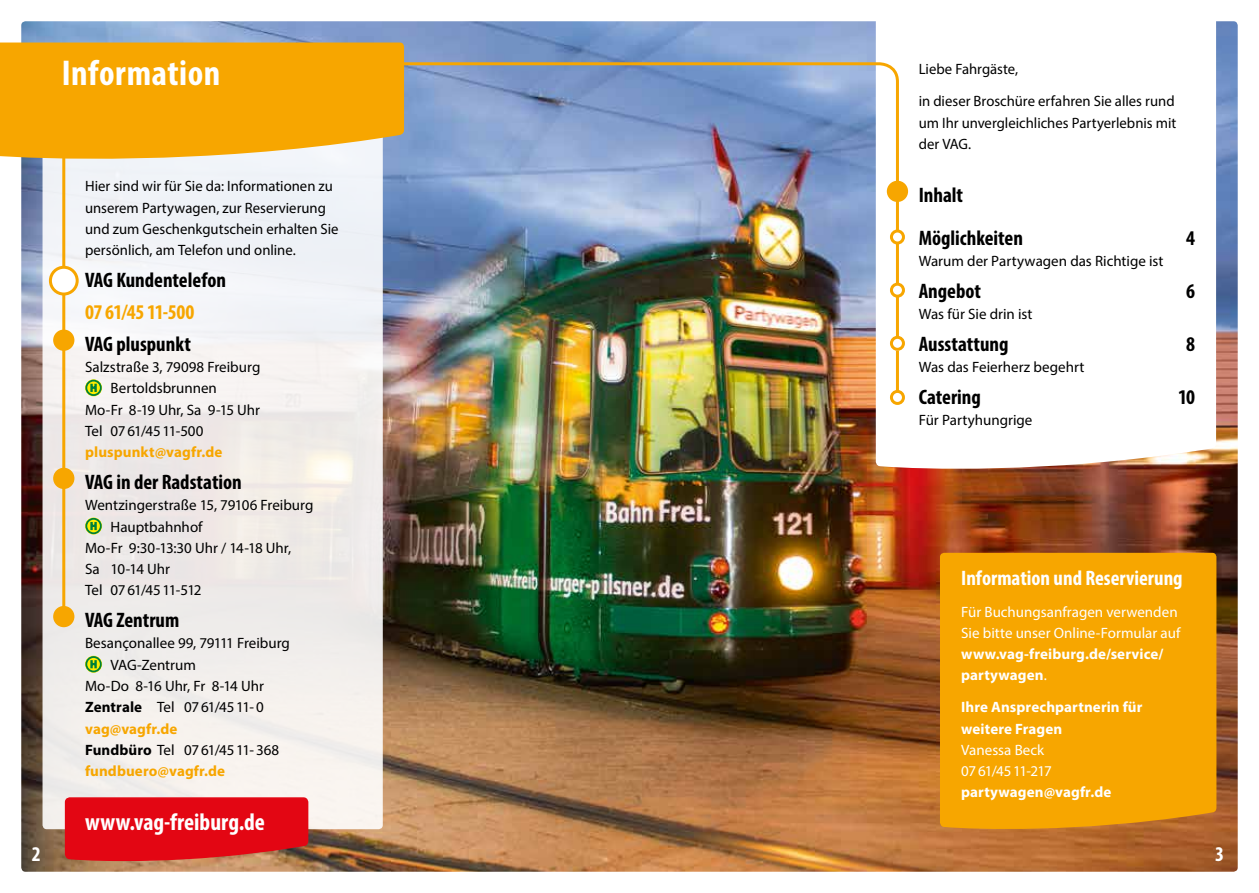
<style>
.page{position:relative;width:1259px;height:893px;background:#fff}
.page>*{position:absolute;margin:0;border:0;box-sizing:border-box;transform-origin:0 0}
.t1{font:700 condensed 36px "Myriad Pro";letter-spacing:.015em;color:#fff}
.t2{font:700 condensed 24px "Myriad Pro";color:#fff}
.t3{font:700 condensed 21px/42.6px "Myriad Pro";color:#000}
.t4{font:700 condensed 21px "Myriad Pro";color:#fff}
.t5{font:700 condensed 21px "Myriad Pro";letter-spacing:-.015em;color:#f7a600}
.t6{font:15px/21.3px "Myriad Pro";color:#000}
.t7{font:700 15px/21.3px "Myriad Pro";letter-spacing:.005em;color:#fff}
.t8{font:15px/21.3px "Myriad Pro";color:#fff}
.t9{font:700 15px "Myriad Pro";letter-spacing:.005em;color:#f7a600}
.t10{font:15px "Myriad Pro";letter-spacing:-.025em;color:#000}
.t11{font:15px "Myriad Pro";letter-spacing:-.05em;color:#000}
.s1{font-weight:700}
.s2{font-weight:400}
</style>
<div class="page">
<img style="left:21px;top:21px;width:1216px;height:851px">
<svg style="left:876px;top:21px;width:340px;height:452px"></svg>
<div style="left:43px;top:106px;width:340px;height:723px;background:linear-gradient(to right,#f0eeed,#f2f0ef);border-radius:4px"></div>
<svg style="left:0;top:43px;width:404px;height:122px;background:#f5ac17"></svg>
<div style="left:85px;top:379px;width:17px;height:17px;border:1px solid #ffed00;border-radius:50%"></div>
<svg style="left:86px;top:381px;width:15px;height:14px"></svg>
<div style="left:85px;top:380px;width:17px;height:16px;border:2px solid #00803a;border-radius:50%"></div>
<svg style="left:90px;top:383px;width:7px;height:10px"></svg>
<div style="left:86px;top:518px;width:16px;height:16px;background:#8dbc26;border-radius:50%"></div>
<div style="left:85px;top:517px;width:17px;height:17px;border:1px solid #ffed00;border-radius:50%"></div>
<svg style="left:86px;top:519px;width:15px;height:14px"></svg>
<div style="left:85px;top:518px;width:17px;height:16px;border:2px solid #00803a;border-radius:50%"></div>
<svg style="left:90px;top:521px;width:7px;height:10px"></svg>
<div style="left:85px;top:656px;width:17px;height:17px;border:1px solid #ffed00;border-radius:50%"></div>
<svg style="left:86px;top:657px;width:15px;height:14px"></svg>
<div style="left:85px;top:656px;width:17px;height:16px;border:2px solid #00803a;border-radius:50%"></div>
<svg style="left:90px;top:659px;width:7px;height:10px"></svg>
<svg style="left:64px;top:796px;width:245px;height:67px;background:#de161e"></svg>
<svg style="left:387px;top:61px;width:513px;height:173px;background:#8fa2c3"></svg>
<div style="left:890px;top:229px;width:15px;height:15px;border:3px solid #f7a600;border-radius:50%"></div>
<div style="left:887px;top:181px;width:21px;height:21px;background:#f7a600;border-radius:50%"></div>
<hr style="left:896px;top:244px;width:3px;height:40px;background:#f7a600">
<div style="left:890px;top:283px;width:15px;height:15px;border:3px solid #f7a600;border-radius:50%"></div>
<hr style="left:896px;top:297px;width:3px;height:40px;background:#f7a600">
<div style="left:890px;top:336px;width:15px;height:15px;border:3px solid #f7a600;border-radius:50%"></div>
<hr style="left:896px;top:351px;width:3px;height:40px;background:#f7a600">
<div style="left:890px;top:390px;width:15px;height:15px;border:3px solid #f7a600;border-radius:50%"></div>
<hr style="left:62px;top:133px;width:3px;height:484px;background:#f7a600">
<div style="left:50px;top:267px;width:27px;height:27px;background:#fff;border-radius:50%"></div>
<div style="left:49px;top:266px;width:30px;height:30px;border:3px solid #f7a600;border-radius:50%"></div>
<div style="left:53px;top:330px;width:21px;height:21px;background:#f7a600;border-radius:50%"></div>
<div style="left:53px;top:468px;width:21px;height:21px;background:#f7a600;border-radius:50%"></div>
<div style="left:53px;top:606px;width:21px;height:21px;background:#f7a600;border-radius:50%"></div>
<div style="left:940px;top:553px;width:276px;height:279px;background:#f7a600"></div>
<h1 class="t1" style="left:62px;top:51px;width:160px">Information</h1>
<p class="t6" style="left:85px;top:175px;width:255px">Hier sind wir für Sie da: Informationen zu unserem Partywagen, zur Reservierung und zum Geschenkgutschein erhalten Sie persönlich, am Telefon und online.</p>
<h3 class="t3" style="left:85px;top:258px;width:143px">VAG Kundentelefon</h3>
<h3 class="t5" style="left:85px;top:299px;width:111px">07 61/45 11-500</h3>
<h3 class="t3" style="left:85px;top:322px;width:107px">VAG pluspunkt</h3>
<p class="t6" style="left:85px;top:356px;width:177px">Salzstraße 3, 79098 Freiburg</p>
<p class="t6" style="left:111px;top:377px;width:108px">Bertoldsbrunnen</p>
<p class="t6" style="left:85px;top:399px;width:177px">Mo-Fr 8-19 Uhr, Sa 9-15 Uhr</p>
<p class="t6" style="left:85px;top:420px;width:120px">Tel 0761/4511-500</p>
<p class="t9" style="left:85px;top:442px;width:139px">pluspunkt@vagfr.de</p>
<h3 class="t3" style="left:85px;top:460px;width:158px">VAG in der Radstation</h3>
<p class="t6" style="left:85px;top:494px;width:230px">Wentzingerstraße 15, 79106 Freiburg</p>
<p class="t6" style="left:111px;top:516px;width:94px">Hauptbahnhof</p>
<p class="t6" style="left:85px;top:537px;width:208px">Mo-Fr 9:30-13:30 Uhr / 14-18 Uhr,</p>
<p class="t6" style="left:85px;top:558px;width:86px">Sa 10-14 Uhr</p>
<p class="t11" style="left:85px;top:581px;width:118px">Tel 07 61/45 11-512</p>
<h3 class="t3" style="left:85px;top:598px;width:96px">VAG Zentrum</h3>
<p class="t6" style="left:85px;top:633px;width:206px">Besançonallee 99, 79111 Freiburg</p>
<p class="t6" style="left:111px;top:654px;width:87px">VAG-Zentrum</p>
<p class="t6" style="left:85px;top:675px;width:180px">Mo-Do 8-16 Uhr, Fr 8-14 Uhr</p>
<p class="t10" style="left:85px;top:698px;width:180px"><span class="s1">Zentrale</span> Tel 0761/4511-0</p>
<p class="t9" style="left:85px;top:719px;width:94px">vag@vagfr.de</p>
<p class="t6" style="left:85px;top:739px;width:196px"><span class="s1">Fundbüro</span> Tel 0761/4511-368</p>
<p class="t9" style="left:85px;top:761px;width:142px">fundbuero@vagfr.de</p>
<h2 class="t2" style="left:85px;top:807px;width:181px">www.vag-freiburg.de</h2>
<p class="t6" style="left:918px;top:53px;width:257px;line-height:32px">Liebe Fahrgäste,<br>in dieser Broschüre erfahren Sie alles rund</p>
<p class="t6" style="left:918px;top:112px;width:259px">um Ihr unvergleichliches Partyerlebnis mit der VAG.</p>
<h3 class="t3" style="left:918px;top:173px;width:106px">Inhalt<br>Möglichkeiten</h3>
<p class="t6" style="left:918px;top:250px;width:246px">Warum der Partywagen das Richtige ist</p>
<h3 class="t3" style="left:918px;top:269px;width:64px">Angebot</h3>
<p class="t6" style="left:918px;top:303px;width:115px">Was für Sie drin ist</p>
<h3 class="t3" style="left:918px;top:322px;width:91px">Ausstattung</h3>
<p class="t6" style="left:918px;top:356px;width:167px">Was das Feierherz begehrt</p>
<h3 class="t3" style="left:918px;top:375px;width:64px">Catering</h3>
<p class="t6" style="left:918px;top:409px;width:115px">Für Partyhungrige</p>
<h3 class="t3" style="left:1186px;top:216px;width:10px">4</h3>
<h3 class="t3" style="left:1186px;top:269px;width:10px">6</h3>
<h3 class="t3" style="left:1186px;top:322px;width:10px">8</h3>
<h3 class="t3" style="left:1178px;top:375px;width:19px">10</h3>
<h3 class="t4" style="left:961px;top:565px;width:223px">Information und Reservierung</h3>
<p class="t8" style="left:961px;top:601px;width:221px">Für Buchungsanfragen verwenden<br>Sie bitte unser Online-Formular auf</p>
<p class="t7" style="left:961px;top:643px;width:203px">www.vag-freiburg.de/service/ partywagen<span class="s2">.</span></p>
<p class="t7" style="left:961px;top:696px;width:183px">Ihre Ansprechpartnerin für weitere Fragen</p>
<p class="t8" style="left:961px;top:739px;width:92px">Vanessa Beck<br>07 61/45 11-217</p>
<p class="t7" style="left:961px;top:781px;width:152px">partywagen@vagfr.de</p>
<h3 class="t4" style="left:32px;top:841px;width:10px">2</h3>
<h3 class="t4" style="left:1215px;top:841px;width:10px">3</h3>
</div>
